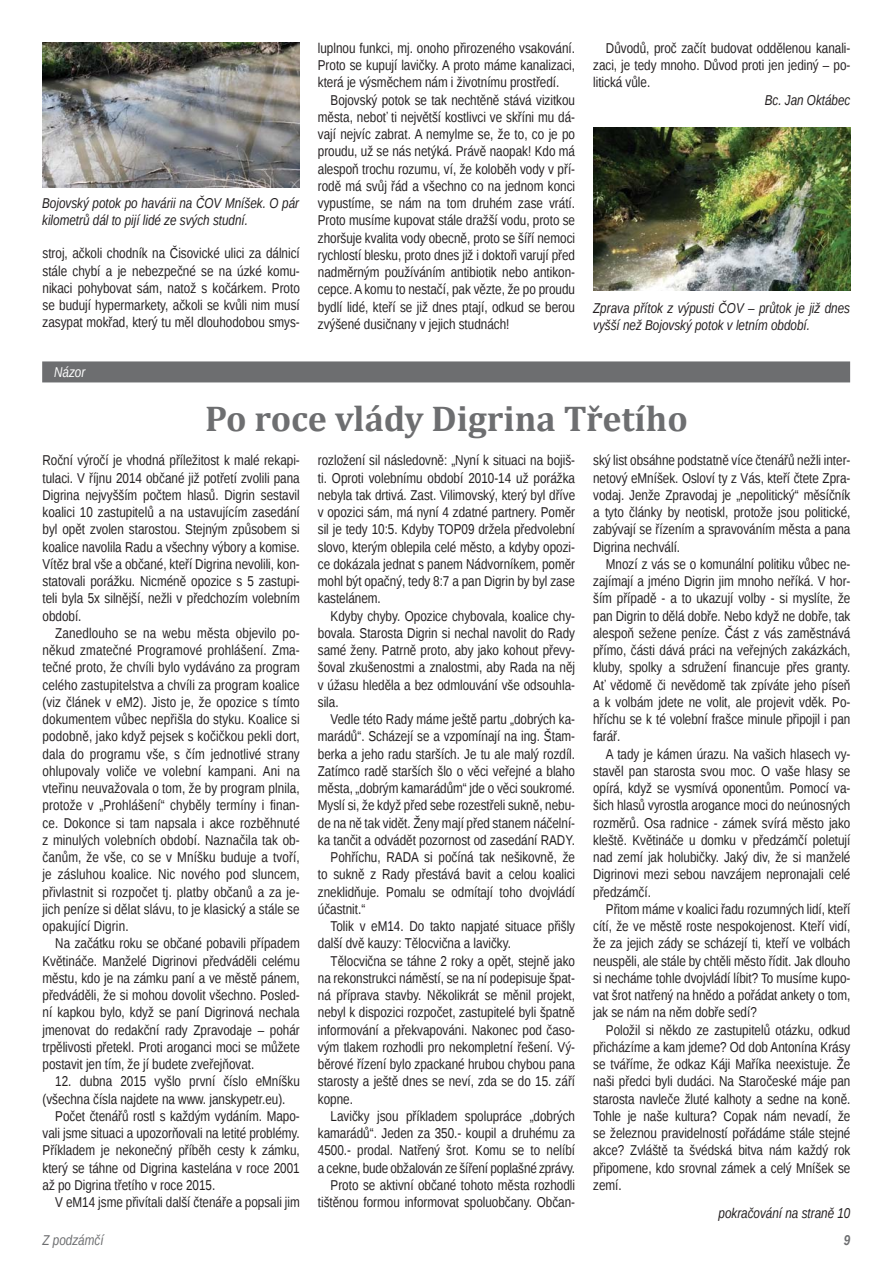
<style>
.page{position:relative;width:893px;height:1263px;background:#fff}
.page>*{position:absolute;margin:0;border:0;box-sizing:border-box;transform-origin:0 0}
.t1{font:700 36px "Cambria";color:#6d6e70}
.t2{font:14.25px/17.2px "Liberation Sans Narrow";color:#231f20;text-align:justify}
.t3{font:italic 14.25px/17.2px "Liberation Sans Narrow";color:#231f20}
.t4{font:italic 14.25px "Liberation Sans Narrow";color:#6d6e70}
.t5{font:italic 14.25px "Liberation Sans Narrow";color:#fff}
.t6{font:italic 700 14.25px "Liberation Sans Narrow";color:#6d6e70}
</style>
<div class="page">
<div style="left:42px;top:361px;width:808px;height:21px;background:#6d6e70"></div>
<img style="left:42px;top:43px;width:257px;height:144px">
<img style="left:593px;top:128px;width:257px;height:162px">
<p class="t3" style="left:42px;top:194px;width:258px">Bojovský potok po havárii na ČOV Mníšek. O pár kilometrů dál to pijí lidé ze svých studní.</p>
<p class="t2" style="left:43px;top:245px;width:259px">stroj, ačkoli chodník na Čisovické ulici za dálnicí stále chybí a je nebezpečné se na úzké komu&shy;nikaci pohybovat sám, natož s kočárkem. Proto se budují hypermarkety, ačkoli se kvůli nim musí zasypat mokřad, který tu měl dlouhodobou smys-</p>
<p class="t5" style="left:54px;top:364px;width:33px">Názor</p>
<p class="t2" style="left:318px;top:39px;width:259px">luplnou funkci, mj. onoho přirozeného vsakování.<br>Proto se kupují lavičky. A proto máme kanalizaci, která je výsměchem nám i životnímu prostředí.</p>
<p class="t2" style="left:318px;top:91px;width:259px;text-indent:13px">Bojovský potok se tak nechtěně stává vizitkou města, neboť ti největší kostlivci ve skříni mu dá&shy;vají nejvíc zabrat. A nemylme se, že to, co je po proudu, už se nás netýká. Právě naopak! Kdo má alespoň trochu rozumu, ví, že koloběh vody v pří&shy;rodě má svůj řád a všechno co na jednom konci vypustíme, se nám na tom druhém zase vrátí.<br>Proto musíme kupovat stále dražší vodu, proto se zhoršuje kvalita vody obecně, proto se šíří nemoci rychlostí blesku, proto dnes již i doktoři varují před nadměrným používáním antibiotik nebo antikon&shy;cepce. A komu to nestačí, pak vězte, že po proudu bydlí lidé, kteří se již dnes ptají, odkud se berou zvýšené dusičnany v jejich studnách!</p>
<p class="t2" style="left:593px;top:39px;width:259px;text-indent:13px">Důvodů, proč začít budovat oddělenou kanali&shy;zaci, je tedy mnoho. Důvod proti jen jediný – po&shy;litická vůle.</p>
<p class="t3" style="left:765px;top:91px;width:87px">Bc. Jan Oktábec</p>
<p class="t3" style="left:593px;top:299px;width:258px">Zprava přítok z výpusti ČOV – průtok je již dnes vyšší než Bojovský potok v letním období.</p>
<h1 class="t1" style="left:205px;top:396px;width:484px">Po roce vlády Digrina Třetího</h1>
<p class="t2" style="left:43px;top:452px;width:259px">Roční výročí je vhodná příležitost k malé rekapi&shy;tulaci. V říjnu 2014 občané již potřetí zvolili pana Digrina nejvyšším počtem hlasů. Digrin sestavil koalici 10 zastupitelů a na ustavujícím zasedání byl opět zvolen starostou. Stejným způsobem si koalice navolila Radu a všechny výbory a komise.<br>Vítěz bral vše a občané, kteří Digrina nevolili, kon&shy;statovali porážku. Nicméně opozice s 5 zastupi&shy;teli byla 5x silnější, nežli v předchozím volebním období.</p>
<p class="t2" style="left:43px;top:624px;width:259px;text-indent:13px">Zanedlouho se na webu města objevilo po&shy;někud zmatečné Programové prohlášení. Zma&shy;tečné proto, že chvíli bylo vydáváno za program celého zastupitelstva a chvíli za program koalice (viz článek v eM2). Jisto je, že opozice s tímto dokumentem vůbec nepřišla do styku. Koalice si podobně, jako když pejsek s kočičkou pekli dort, dala do programu vše, s čím jednotlivé strany ohlupovaly voliče ve volební kampani. Ani na vteřinu neuvažovala o tom, že by program plnila, protože v „Prohlášení“ chyběly termíny i finan&shy;ce. Dokonce si tam napsala i akce rozběhnuté z minulých volebních období. Naznačila tak ob&shy;čanům, že vše, co se v Mníšku buduje a tvoří, je zásluhou koalice. Nic nového pod sluncem, přivlastnit si rozpočet tj. platby občanů a za je&shy;jich peníze si dělat slávu, to je klasický a stále se opakující Digrin.</p>
<p class="t2" style="left:43px;top:935px;width:259px;text-indent:13px">Na začátku roku se občané pobavili případem Květináče. Manželé Digrinovi předváděli celému městu, kdo je na zámku paní a ve městě pánem, předváděli, že si mohou dovolit všechno. Posled&shy;ní kapkou bylo, když se paní Digrinová nechala jmenovat do redakční rady Zpravodaje – pohár trpělivosti přetekl. Proti aroganci moci se můžete postavit jen tím, že jí budete zveřejňovat.</p>
<p class="t2" style="left:43px;top:1073px;width:259px;text-indent:13px">12. dubna 2015 vyšlo první číslo eMníšku (všechna čísla najdete na www. janskypetr.eu).</p>
<p class="t2" style="left:43px;top:1107px;width:259px;text-indent:13px">Počet čtenářů rostl s každým vydáním. Mapo&shy;vali jsme situaci a upozorňovali na letité problémy.<br>Příkladem je nekonečný příběh cesty k zámku, který se táhne od Digrina kastelána v roce 2001 až po Digrina třetího v roce 2015.</p>
<p class="t2" style="left:55px;top:1193px;width:246px">V eM14 jsme přivítali další čtenáře a popsali jim</p>
<p class="t2" style="left:318px;top:452px;width:259px">rozložení sil následovně: „Nyní k situaci na bojiš&shy;ti. Oproti volebnímu období 2010-14 už porážka nebyla tak drtivá. Zast. Vilimovský, který byl dříve v opozici sám, má nyní 4 zdatné partnery. Poměr sil je tedy 10:5. Kdyby TOP09 držela předvolební slovo, kterým oblepila celé město, a kdyby opozi&shy;ce dokázala jednat s panem Nádvorníkem, poměr mohl být opačný, tedy 8:7 a pan Digrin by byl zase kastelánem.</p>
<p class="t2" style="left:318px;top:607px;width:259px;text-indent:13px">Kdyby chyby. Opozice chybovala, koalice chy&shy;bovala. Starosta Digrin si nechal navolit do Rady samé ženy. Patrně proto, aby jako kohout převy&shy;šoval zkušenostmi a znalostmi, aby Rada na něj v úžasu hleděla a bez odmlouvání vše odsouhla&shy;sila.</p>
<p class="t2" style="left:331px;top:710px;width:246px">Vedle této Rady máme ještě partu „dobrých ka-</p>
<p class="t2" style="left:318px;top:728px;width:259px">marádů“. Scházejí se a vzpomínají na ing. Štam-</p>
<p class="t2" style="left:318px;top:745px;width:259px">berka a jeho radu starších. Je tu ale malý rozdíl.</p>
<p class="t2" style="left:318px;top:762px;width:259px">Zatímco radě starších šlo o věci veřejné a blaho</p>
<p class="t2" style="left:318px;top:779px;width:259px">města, „dobrým kamarádům“ jde o věci soukromé.</p>
<p class="t2" style="left:318px;top:797px;width:259px">Myslí si, že když před sebe rozestřeli sukně, nebu-</p>
<p class="t2" style="left:318px;top:814px;width:259px">de na ně tak vidět. Ženy mají před stanem náčelní-</p>
<p class="t2" style="left:318px;top:831px;width:259px">ka tančit a odvádět pozornost od zasedání RADY.</p>
<p class="t2" style="left:331px;top:848px;width:246px">Pohříchu, RADA si počíná tak nešikovně, že</p>
<p class="t2" style="left:318px;top:866px;width:259px">to sukně z Rady přestává bavit a celou koalici</p>
<p class="t2" style="left:318px;top:883px;width:259px">zneklidňuje. Pomalu se odmítají toho dvojvládí</p>
<p class="t2" style="left:318px;top:900px;width:49px">účastnit.“</p>
<p class="t2" style="left:331px;top:917px;width:246px">Tolik v eM14. Do takto napjaté situace přišly</p>
<p class="t2" style="left:318px;top:935px;width:195px">další dvě kauzy: Tělocvična a lavičky.</p>
<p class="t2" style="left:331px;top:952px;width:246px">Tělocvična se táhne 2 roky a opět, stejně jako</p>
<p class="t2" style="left:318px;top:969px;width:259px">na rekonstrukci náměstí, se na ní podepisuje špat-</p>
<p class="t2" style="left:318px;top:986px;width:259px">ná příprava stavby. Několikrát se měnil projekt,</p>
<p class="t2" style="left:318px;top:1004px;width:259px">nebyl k dispozici rozpočet, zastupitelé byli špatně</p>
<p class="t2" style="left:318px;top:1021px;width:259px">informování a překvapováni. Nakonec pod časo-</p>
<p class="t2" style="left:318px;top:1038px;width:259px">vým tlakem rozhodli pro nekompletní řešení. Vý-</p>
<p class="t2" style="left:318px;top:1055px;width:259px">běrové řízení bylo zpackané hrubou chybou pana</p>
<p class="t2" style="left:318px;top:1073px;width:259px">starosty a ještě dnes se neví, zda se do 15. září</p>
<p class="t2" style="left:318px;top:1090px;width:37px">kopne.</p>
<p class="t2" style="left:331px;top:1107px;width:246px">Lavičky jsou příkladem spolupráce „dobrých</p>
<p class="t2" style="left:318px;top:1124px;width:259px">kamarádů“. Jeden za 350.- koupil a druhému za</p>
<p class="t2" style="left:318px;top:1142px;width:259px">4500.- prodal. Natřený šrot. Komu se to nelíbí</p>
<p class="t2" style="left:318px;top:1159px;width:259px">a cekne, bude obžalován ze šíření poplašné zprávy.</p>
<p class="t2" style="left:331px;top:1176px;width:246px">Proto se aktivní občané tohoto města rozhodli</p>
<p class="t2" style="left:318px;top:1193px;width:259px">tištěnou formou informovat spoluobčany. Občan-</p>
<p class="t2" style="left:593px;top:452px;width:259px">ský list obsáhne podstatně více čtenářů nežli inter&shy;netový eMníšek. Osloví ty z Vás, kteří čtete Zpra&shy;vodaj. Jenže Zpravodaj je „nepolitický“ měsíčník a tyto články by neotiskl, protože jsou politické, zabývají se řízením a spravováním města a pana Digrina nechválí.</p>
<p class="t2" style="left:593px;top:555px;width:259px;text-indent:13px">Mnozí z vás se o komunální politiku vůbec ne&shy;zajímají a jméno Digrin jim mnoho neříká. V hor&shy;ším případě - a to ukazují volby - si myslíte, že pan Digrin to dělá dobře. Nebo když ne dobře, tak alespoň sežene peníze. Část z vás zaměstnává přímo, části dává práci na veřejných zakázkách, kluby, spolky a sdružení financuje přes granty.<br>Ať vědomě či nevědomě tak zpíváte jeho píseň a k volbám jdete ne volit, ale projevit vděk. Po&shy;hříchu se k té volební frašce minule připojil i pan farář.</p>
<p class="t2" style="left:593px;top:745px;width:259px;text-indent:13px">A tady je kámen úrazu. Na vašich hlasech vy&shy;stavěl pan starosta svou moc. O vaše hlasy se opírá, když se vysmívá oponentům. Pomocí va&shy;šich hlasů vyrostla arogance moci do neúnosných rozměrů. Osa radnice - zámek svírá město jako kleště. Květináče u domku v předzámčí poletují nad zemí jak holubičky. Jaký div, že si manželé Digrinovi mezi sebou navzájem nepronajali celé předzámčí.</p>
<p class="t2" style="left:593px;top:900px;width:259px;text-indent:13px">Přitom máme v koalici řadu rozumných lidí, kteří cítí, že ve městě roste nespokojenost. Kteří vidí, že za jejich zády se scházejí ti, kteří ve volbách neuspěli, ale stále by chtěli město řídit. Jak dlouho si necháme tohle dvojvládí líbit? To musíme kupo&shy;vat šrot natřený na hnědo a pořádat ankety o tom, jak se nám na něm dobře sedí?</p>
<p class="t2" style="left:593px;top:1021px;width:259px;text-indent:13px">Položil si někdo ze zastupitelů otázku, odkud přicházíme a kam jdeme? Od dob Antonína Krásy se tváříme, že odkaz Káji Maříka neexistuje. Že naši předci byli dudáci. Na Staročeské máje pan starosta navleče žluté kalhoty a sedne na koně.<br>Tohle je naše kultura? Copak nám nevadí, že se železnou pravidelností pořádáme stále stejné akce? Zvláště ta švédská bitva nám každý rok připomene, kdo srovnal zámek a celý Mníšek se zemí.</p>
<p class="t3" style="left:719px;top:1204px;width:133px">pokračování na straně 10</p>
<p class="t4" style="left:43px;top:1231px;width:63px">Z podzámčí</p>
<p class="t6" style="left:844px;top:1231px;width:8px">9</p>
</div>
